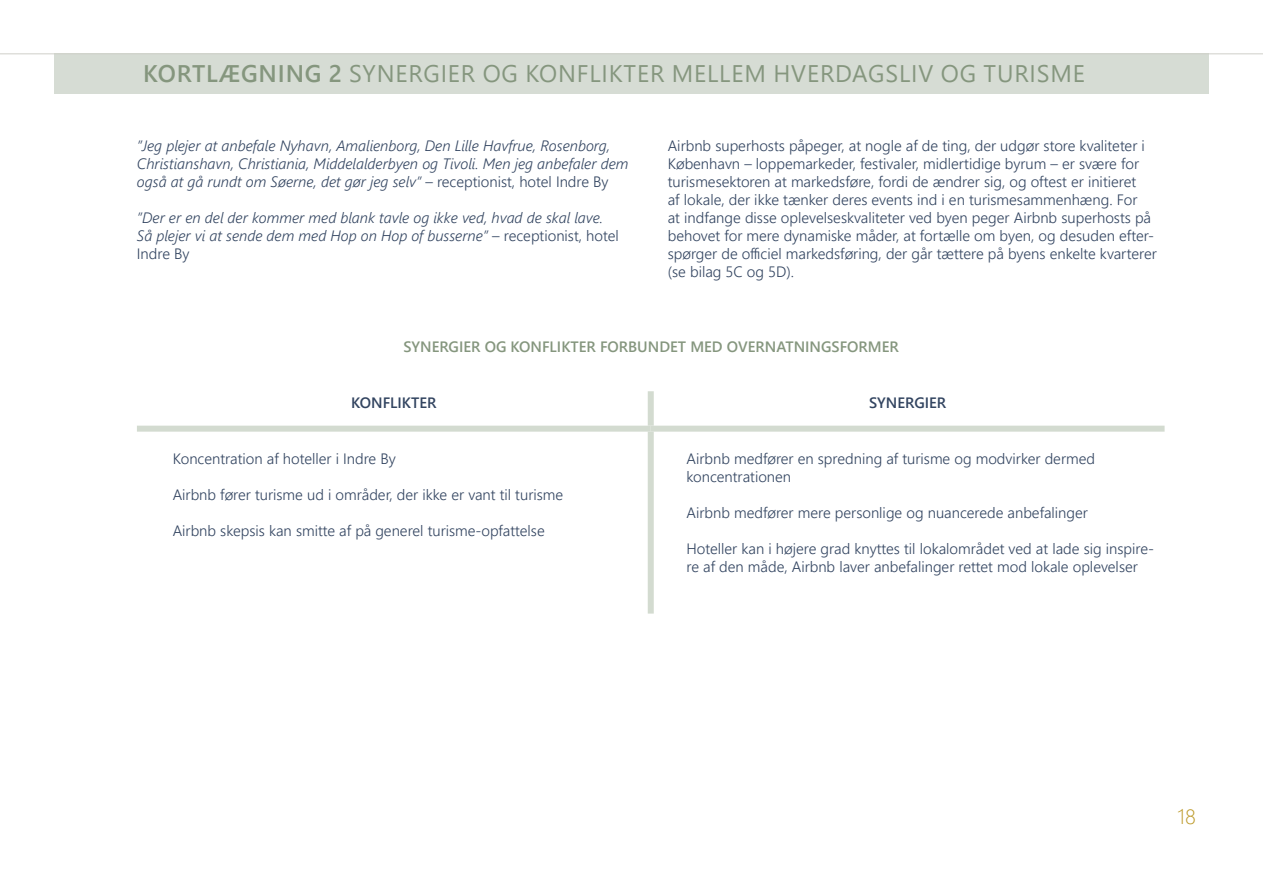
<style>
.page{position:relative;width:1263px;height:893px;background:#fff}
.page>*{position:absolute;margin:0;border:0;box-sizing:border-box;transform-origin:0 0}
.t1{font:24px "Segoe UI";letter-spacing:.035em;color:#85967e}
.t2{font:300 21px "Segoe UI";color:#bc9928}
.t3{font:300 15px/18px "Segoe UI";color:#324460}
.t4{font:italic 300 15px/18px "Segoe UI";color:#324460}
.t5{font:600 15px "Segoe UI";color:#85967e}
.t6{font:600 15px "Segoe UI";color:#324460}
.s1{font-weight:600}
.s2{font-style:normal}
</style>
<div class="page">
<div style="left:54px;top:54px;width:1155px;height:40px;background:#d6dcd4"></div>
<hr style="left:0;top:53px;width:1263px;height:1px;background:#cfd0c9">
<div style="left:648px;top:391px;width:6px;height:35px;background:#d3dbd0"></div>
<div style="left:648px;top:432px;width:6px;height:182px;background:#d3dbd0"></div>
<div style="left:137px;top:426px;width:514px;height:6px;background:#d3dbd0"></div>
<div style="left:651px;top:426px;width:513px;height:6px;background:#d3dbd0"></div>
<h1 class="t1" style="left:143px;top:51px;width:943px"><span class="s1">KORTLÆGNING 2</span> SYNERGIER OG KONFLIKTER MELLEM HVERDAGSLIV OG TURISME</h1>
<p class="t4" style="left:137px;top:134px;width:493px">”Jeg plejer at anbefale Nyhavn, Amalienborg, Den Lille Havfrue, Rosenborg,<br>Christianshavn, Christiania, Middelalderbyen og Tivoli. Men jeg anbefaler dem også at gå rundt om Søerne, det gør jeg selv” <span class="s2">– receptionist, hotel Indre By</span></p>
<p class="t4" style="left:137px;top:206px;width:483px">”Der er en del der kommer med blank tavle og ikke ved, hvad de skal lave.<br>Så plejer vi at sende dem med Hop on Hop of busserne” <span class="s2">– receptionist, hotel<br>Indre By</span></p>
<p class="t3" style="left:668px;top:135px;width:490px">Airbnb superhosts påpeger, at nogle af de ting, der udgør store kvaliteter i København – loppemarkeder, festivaler, midlertidige byrum – er svære for turismesektoren at markedsføre, fordi de ændrer sig, og oftest er initieret<br>af lokale, der ikke tænker deres events ind i en turismesammenhæng. For<br>at indfange disse oplevelseskvaliteter ved byen peger Airbnb superhosts på behovet for mere dynamiske måder, at fortælle om byen, og desuden efter&shy;spørger de officiel markedsføring, der går tættere på byens enkelte kvarterer (se bilag 5C og 5D).</p>
<p class="t5" style="left:403px;top:333px;width:497px">SYNERGIER OG KONFLIKTER FORBUNDET MED OVERNATNINGSFORMER</p>
<p class="t6" style="left:351px;top:389px;width:87px">KONFLIKTER</p>
<p class="t6" style="left:869px;top:389px;width:79px">SYNERGIER</p>
<p class="t3" style="left:173px;top:448px;width:225px">Koncentration af hoteller i Indre By</p>
<p class="t3" style="left:173px;top:484px;width:392px">Airbnb fører turisme ud i områder, der ikke er vant til turisme</p>
<p class="t3" style="left:173px;top:520px;width:374px">Airbnb skepsis kan smitte af på generel turisme-opfattelse</p>
<p class="t3" style="left:686px;top:448px;width:410px">Airbnb medfører en spredning af turisme og modvirker dermed koncentrationen</p>
<p class="t3" style="left:686px;top:502px;width:403px">Airbnb medfører mere personlige og nuancerede anbefalinger</p>
<p class="t3" style="left:686px;top:538px;width:469px">Hoteller kan i højere grad knyttes til lokalområdet ved at lade sig inspire&shy;re af den måde, Airbnb laver anbefalinger rettet mod lokale oplevelser</p>
<h2 class="t2" style="left:1177px;top:797px;width:20px">18</h2>
</div>
